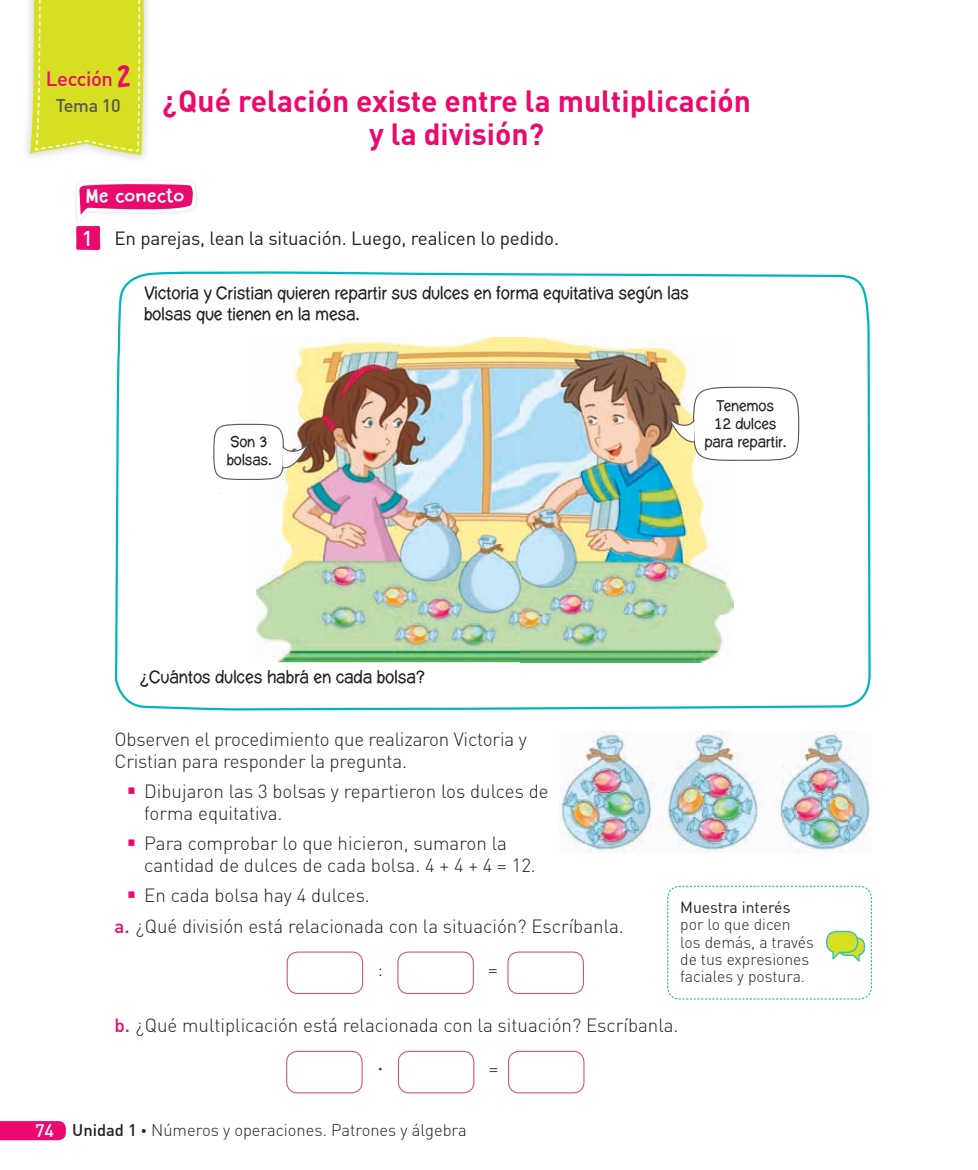
<style>
.page{position:relative;width:978px;height:1170px;background:#fff}
.page>*{position:absolute;margin:0;border:0;box-sizing:border-box;transform-origin:0 0}
.t1{font:700 30px/33px "DIN Pro";color:#ec096d;text-align:center}
.t2{font:500 20.25px "DIN Pro";letter-spacing:-.025em;color:#ec096d}
.t3{font:300 18.75px/21.8px "DIN Pro";color:#231f20}
.t4{font:18.75px "DIN Pro";letter-spacing:-.01em;color:#231f20}
.t5{font:18.75px "Uni Math";color:#231f20}
.t6{font:18px "DK Sugary Pancake";color:#fff}
.t7{font:500 18px "DIN Pro";letter-spacing:-.02em;color:#57585a}
.t8{font:17.25px/20.7px "Layout OT";color:#231f20}
.t9{font:300 16.5px "DIN Pro";color:#231f20}
.t10{font:300 15.75px/17.2px "DIN Pro";color:#231f20}
.t11{font:15.75px "DIN Pro";color:#231f20}
.t12{font:15px/18px "Layout OT";color:#231f20}
.s1{font-family:"DK Hobgoblin";font-weight:400;font-size:27px}
.s2{font-weight:500;font-size:21px;color:#fff}
.s3{font-family:"Unit Slab Pro";font-size:19.5px;color:#ec096d}
.s4{font-weight:500;color:#ec096d}
.s5{font-weight:500;font-size:18px;color:#fff}
.s6{font-weight:500}
.s7{font-size:12px}
</style>
<div class="page">
<svg style="left:30px;top:0;width:115px;height:155px;background:#d8e035"></svg>
<svg style="left:75px;top:180px;width:122px;height:70px"></svg>
<div style="left:287px;top:951px;width:76px;height:42px;border:1px solid #d0577c;border-radius:11px"></div>
<div style="left:397px;top:951px;width:77px;height:42px;border:1px solid #d0577c;border-radius:11px"></div>
<div style="left:507px;top:951px;width:77px;height:42px;border:1px solid #d0577c;border-radius:11px"></div>
<div style="left:286px;top:1050px;width:77px;height:43px;border:1px solid #d0577c;border-radius:11px"></div>
<div style="left:398px;top:1050px;width:76px;height:43px;border:1px solid #d0577c;border-radius:11px"></div>
<div style="left:508px;top:1050px;width:76px;height:43px;border:1px solid #d0577c;border-radius:11px"></div>
<svg style="left:115px;top:271px;width:756px;height:440px"></svg>
<img style="left:256px;top:337px;width:477px;height:325px">
<svg style="left:667px;top:386px;width:133px;height:75px"></svg>
<svg style="left:214px;top:423px;width:96px;height:57px"></svg>
<img style="left:559px;top:731px;width:312px;height:121px">
<svg style="left:667px;top:885px;width:205px;height:114px"></svg>
<svg style="left:0;top:1121px;width:66px;height:18px"></svg>
<p class="t2" style="left:46px;top:62px;width:86px">Lección <span class="s1">2</span></p>
<p class="t7" style="left:56px;top:90px;width:67px">Tema 10</p>
<h1 class="t1" style="left:163px;top:81px;width:590px">¿Qué relación existe entre la multiplicación y la división?</h1>
<p class="t6" style="left:86px;top:184px;width:100px">Me conecto</p>
<p class="t4" style="left:82px;top:223px;width:479px"><span class="s2">1</span> En parejas, lean la situación. Luego, realicen lo pedido.</p>
<p class="t8" style="left:144px;top:283px;width:547px">Victoria y Cristian quieren repartir sus dulces en forma equitativa según las bolsas que tienen en la mesa.</p>
<p class="t12" style="left:714px;top:396px;width:64px">Tenemos<br>12 dulces</p>
<p class="t12" style="left:230px;top:432px;width:39px">Son 3</p>
<p class="t12" style="left:704px;top:432px;width:83px">para repartir.</p>
<p class="t12" style="left:226px;top:450px;width:46px">bolsas.</p>
<p class="t8" style="left:140px;top:666px;width:286px">¿Cuántos dulces habrá en cada bolsa?</p>
<p class="t3" style="left:114px;top:726px;width:414px">Observen el procedimiento que realizaron Victoria y<br>Cristian para responder la pregunta.</p>
<p class="t3" style="left:144px;top:778px;width:406px;text-indent:-17px"><span class="s3">◾</span> Dibujaron las 3 bolsas y repartieron los dulces de forma equitativa.</p>
<p class="t3" style="left:144px;top:830px;width:393px;text-indent:-17px"><span class="s3">◾</span> Para comprobar lo que hicieron, sumaron la cantidad de dulces de cada bolsa. 4 + 4 + 4 = 12.</p>
<p class="t3" style="left:114px;top:878px;width:511px;line-height:30.3px;text-indent:13px"><span class="s3">◾</span> En cada bolsa hay 4 dulces.<br><span class="s4">a.</span> ¿Qué división está relacionada con la situación? Escríbanla.</p>
<p class="t3" style="left:377px;top:956px;width:7px">:</p>
<p class="t3" style="left:488px;top:956px;width:11px">=</p>
<p class="t11" style="left:680px;top:894px;width:112px">Muestra interés</p>
<p class="t10" style="left:680px;top:914px;width:135px">por lo que dicen los demás, a través de tus expresiones faciales y postura.</p>
<p class="t3" style="left:114px;top:1012px;width:566px"><span class="s4">b.</span> ¿Qué multiplicación está relacionada con la situación? Escríbanla.</p>
<p class="t5" style="left:377px;top:1057px;width:8px">·</p>
<p class="t3" style="left:489px;top:1055px;width:11px">=</p>
<p class="t9" style="left:35px;top:1117px;width:433px"><span class="s5">74</span> <span class="s6">Unidad 1</span> <span class="s7">∙</span> Números y operaciones. Patrones y álgebra</p>
</div>
